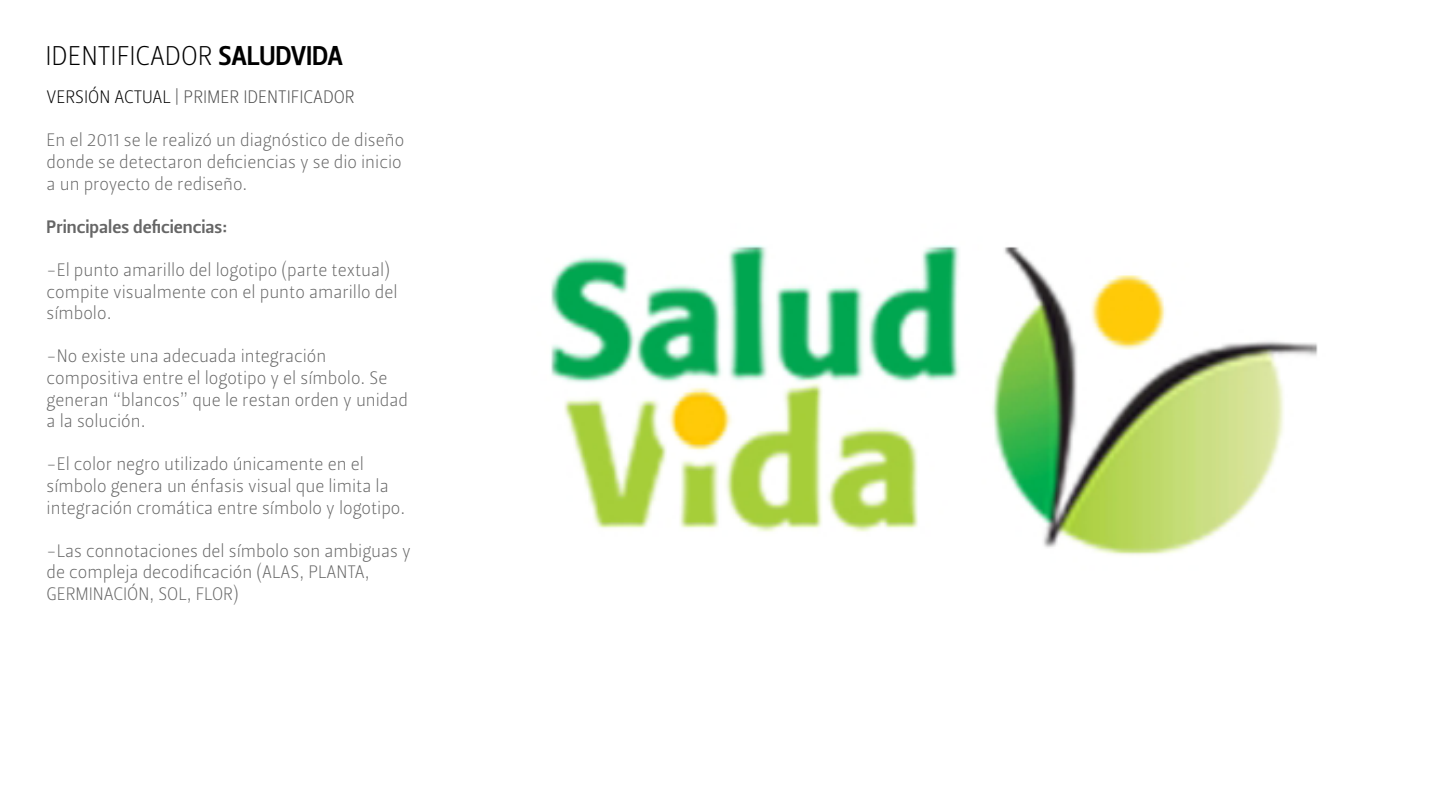
<style>
.page{position:relative;width:1440px;height:810px;background:#fff}
.page>*{position:absolute;margin:0;border:0;box-sizing:border-box;transform-origin:0 0}
.t1{font:27px "Leitura Sans Grot 1";color:#000}
.t2{font:18px/21.6px "Leitura Sans Grot 1";color:#666}
.t3{font:18px "Leitura Sans Grot 1";color:#4d4d4d}
.t4{font:18px "Leitura Sans Grot 3";color:#666}
.s1{font-family:"Leitura Sans Grot 3"}
.s2{color:#000}
</style>
<div class="page">
<img style="left:550px;top:245px;width:768px;height:311px">
<h1 class="t1" style="left:45px;top:40px;width:299px">IDENTIFICADOR <span class="s1">SALUDVIDA</span></h1>
<p class="t3" style="left:47px;top:87px;width:310px"><span class="s2">VERSIÓN ACTUAL</span> | PRIMER IDENTIFICADOR</p>
<p class="t2" style="left:47px;top:130px;width:359px">En el 2011 se le realizó un diagnóstico de diseño donde se detectaron deficiencias y se dio inicio a un proyecto de rediseño.</p>
<p class="t4" style="left:47px;top:216px;width:182px">Principales deficiencias:</p>
<p class="t2" style="left:47px;top:259px;width:352px">-El punto amarillo del logotipo (parte textual) compite visualmente con el punto amarillo del símbolo.</p>
<p class="t2" style="left:47px;top:346px;width:363px">-No existe una adecuada integración compositiva entre el logotipo y el símbolo. Se generan “blancos” que le restan orden y unidad a la solución.</p>
<p class="t2" style="left:47px;top:454px;width:360px">-El color negro utilizado únicamente en el símbolo genera un énfasis visual que limita la integración cromática entre símbolo y logotipo.</p>
<p class="t2" style="left:47px;top:540px;width:366px">-Las connotaciones del símbolo son ambiguas y de compleja decodificación (ALAS, PLANTA,<br>GERMINACIÓN, SOL, FLOR)</p>
</div>
